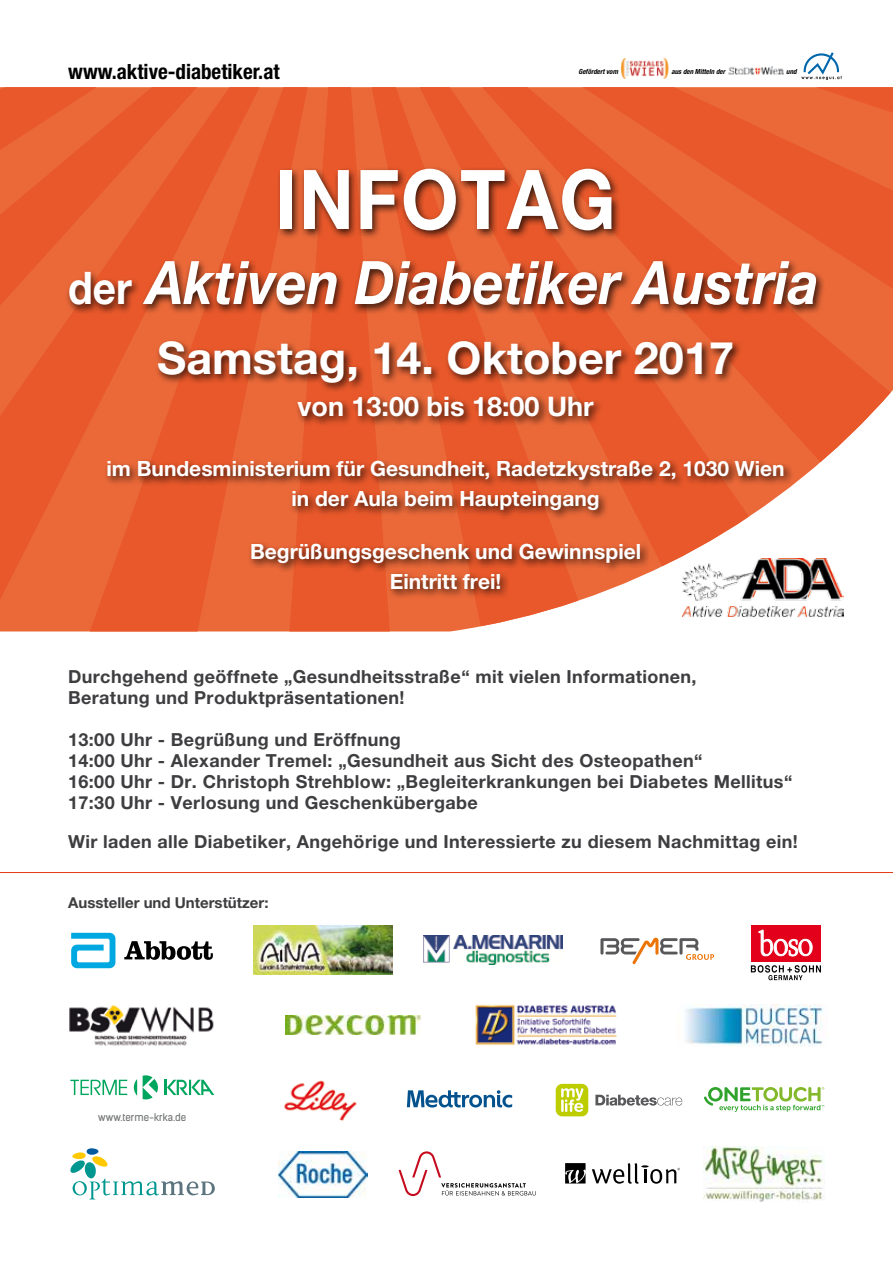
<style>
.page{position:relative;width:893px;height:1263px;background:#fff}
.page>*{position:absolute;margin:0;border:0;box-sizing:border-box;transform-origin:0 0}
.t1{font:700 82.5px "Helvetica Neue LT Pro";letter-spacing:.02em;color:#fff;scale:.9 1}
.t2{font:italic 700 60px "Helvetica Neue LT Pro";color:#fff;scale:.9 1}
.t3{font:700 45px "Helvetica Neue LT Pro";color:#fff}
.t4{font:700 27px "Helvetica Neue LT Pro";color:#fff}
.t5{font:700 21px/30px "Helvetica Neue LT Pro";color:#fff;text-align:center}
.t6{font:700 condensed 21px "Helvetica Neue LT Pro";color:#000}
.t7{font:700 18px/21px "Helvetica Neue LT Pro";letter-spacing:.02em;color:#3e3d40}
.t8{font:700 15px "Helvetica Neue LT Pro";color:#3e3d40}
.t9{font:10.2px "Kelson Sans";color:#707272}
.t10{font:italic 700 condensed 7.05px "Helvetica Neue LT Pro";color:#000}
.s1{font-style:normal;font-size:45px}
</style>
<div class="page">
<svg style="left:71px;top:933px;width:44px;height:35px"></svg>
<svg style="left:124px;top:941px;width:89px;height:19px"></svg>
<img style="left:69px;top:1005px;width:145px;height:41px">
<svg style="left:134px;top:1079px;width:3px;height:17px"></svg>
<svg style="left:143px;top:1075px;width:15px;height:24px"></svg>
<hr style="left:164px;top:1080px;width:3px;height:15px;background:#00a65d">
<svg style="left:167px;top:1080px;width:47px;height:15px"></svg>
<svg style="left:70px;top:1080px;width:57px;height:15px"></svg>
<svg style="left:70px;top:1148px;width:145px;height:51px"></svg>
<svg style="left:0;top:87px;width:893px;height:544px;background:#ec734a"></svg>
<div style="left:104px;top:338px;width:689px;height:261px;background:#000;opacity:.75"></div>
<div style="left:65px;top:165px;width:761px;height:150px;background:#000;opacity:.75"></div>
<img style="left:682px;top:559px;width:161px;height:59px">
<img style="left:620px;top:58px;width:49px;height:21px">
<img style="left:728px;top:66px;width:56px;height:9px">
<svg style="left:801px;top:52px;width:41px;height:28px"></svg>
<img style="left:253px;top:926px;width:140px;height:49px">
<img style="left:475px;top:1004px;width:142px;height:42px">
<img style="left:685px;top:1005px;width:143px;height:42px">
<div style="left:751px;top:925px;width:70px;height:37px;background:#e2001a"></div>
<svg style="left:759px;top:930px;width:53px;height:26px"></svg>
<svg style="left:751px;top:965px;width:70px;height:15px"></svg>
<img style="left:704px;top:1146px;width:121px;height:56px">
<svg style="left:704px;top:1087px;width:120px;height:25px"></svg>
<svg style="left:399px;top:1151px;width:137px;height:45px"></svg>
<svg style="left:600px;top:937px;width:114px;height:27px"></svg>
<img style="left:423px;top:935px;width:140px;height:30px">
<svg style="left:407px;top:1090px;width:105px;height:17px"></svg>
<div style="left:556px;top:1084px;width:32px;height:32px;background:#bdcd00;border-radius:7px"></div>
<svg style="left:561px;top:1088px;width:22px;height:24px"></svg>
<svg style="left:595px;top:1095px;width:87px;height:10px"></svg>
<img style="left:279px;top:1151px;width:88px;height:46px">
<img style="left:286px;top:1015px;width:134px;height:19px">
<svg style="left:565px;top:1163px;width:21px;height:20px"></svg>
<svg style="left:592px;top:1163px;width:88px;height:21px"></svg>
<img style="left:284px;top:1080px;width:73px;height:41px">
<hr style="left:0;top:872px;width:893px;height:1px;background:#e53b16">
<p class="t6" style="left:68px;top:59px;width:213px">www.aktive-diabetiker.at</p>
<p class="t10" style="left:578px;top:67px;width:41px">Gefördert vom</p>
<p class="t10" style="left:671px;top:67px;width:55px">aus den Mitteln der</p>
<p class="t10" style="left:786px;top:67px;width:12px">und</p>
<h1 class="t1" style="left:275px;top:149px;width:380px">INFOTAG</h1>
<h2 class="t2" style="left:68px;top:245px;width:836px"><span class="s1">der</span> Aktiven Diabetiker Austria</h2>
<h3 class="t3" style="left:157px;top:331px;width:578px">Samstag, 14. Oktober 2017</h3>
<h3 class="t4" style="left:297px;top:390px;width:298px">von 13:00 bis 18:00 Uhr</h3>
<p class="t5" style="left:107px;top:453px;width:680px">im Bundesministerium für Gesundheit, Radetzkystraße 2, 1030 Wien in der Aula beim Haupteingang</p>
<p class="t5" style="left:250px;top:536px;width:393px">Begrüßungsgeschenk und Gewinnspiel<br>Eintritt frei!</p>
<p class="t7" style="left:68px;top:665px;width:630px">Durchgehend geöffnete „Gesundheitsstraße“ mit vielen Informationen,<br>Beratung und Produktpräsentationen!</p>
<p class="t7" style="left:68px;top:728px;width:726px">13:00 Uhr - Begrüßung und Eröffnung<br>14:00 Uhr - Alexander Tremel: „Gesundheit aus Sicht des Osteopathen“<br>16:00 Uhr - Dr. Christoph Strehblow: „Begleiterkrankungen bei Diabetes Mellitus“ 17:30 Uhr - Verlosung und Geschenkübergabe</p>
<p class="t7" style="left:68px;top:831px;width:731px">Wir laden alle Diabetiker, Angehörige und Interessierte zu diesem Nachmittag ein!</p>
<p class="t8" style="left:68px;top:893px;width:202px">Aussteller und Unterstützer:</p>
<p class="t9" style="left:98px;top:1110px;width:90px">www.terme-krka.de</p>
</div>
